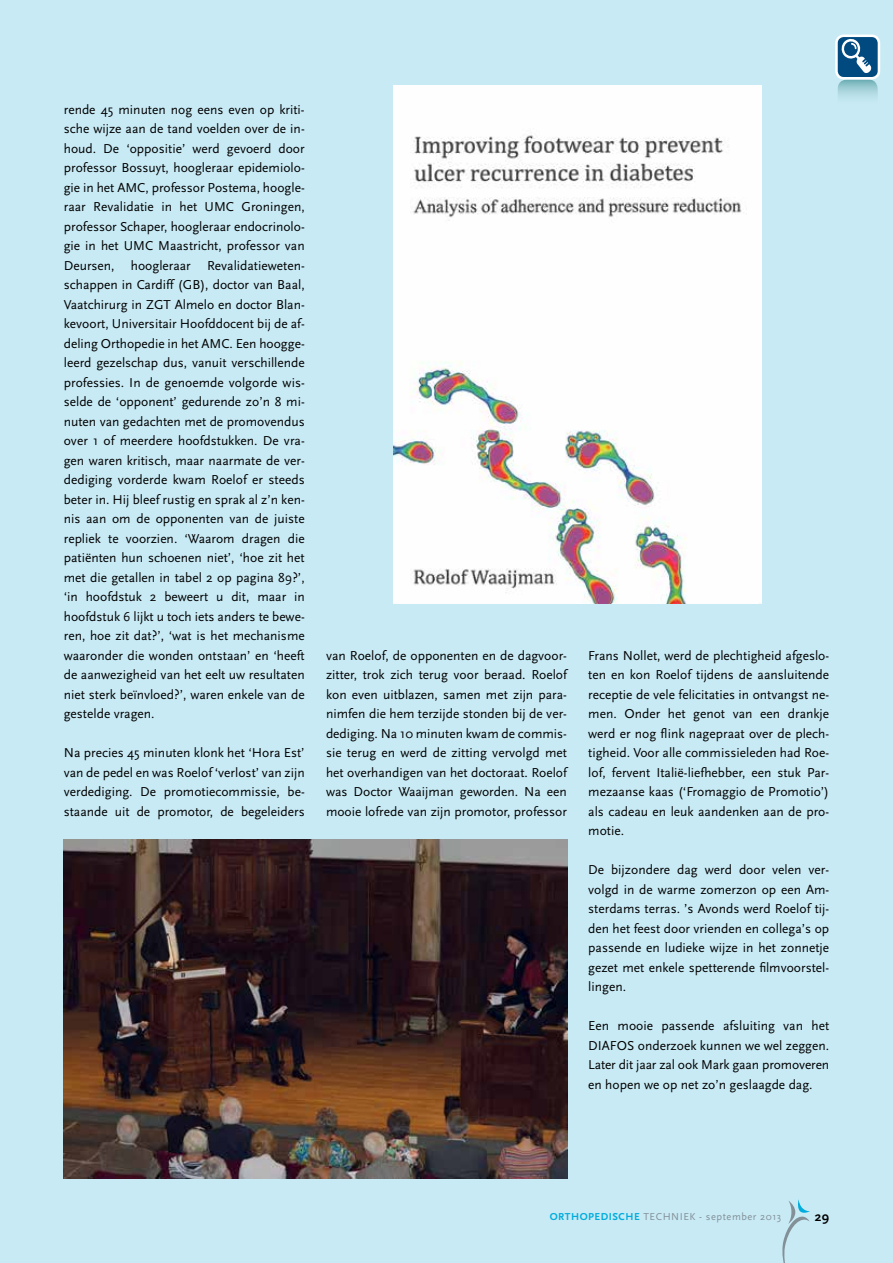
<style>
.page{position:relative;width:893px;height:1263px;background:#c8eaf5}
.page>*{position:absolute;margin:0;border:0;box-sizing:border-box;transform-origin:0 0}
.t1{font:13.5px/19.5px "AD Scala Sans Romein";color:#000;text-align:justify}
.t2{font:700 13.5px "AD Scala Sans";color:#000}
.t3{font:10.5px "AD Scala Sans Romein";letter-spacing:.05em;color:#839097}
.s1{font-family:"AD Scala Sans";font-weight:700;color:#00addc}
</style>
<div class="page">
<img style="left:64px;top:839px;width:503px;height:339px">
<img style="left:393px;top:85px;width:369px;height:519px">
<svg style="left:782px;top:1199px;width:28px;height:64px"></svg>
<svg style="left:838px;top:80px;width:40px;height:39px"></svg>
<div style="left:836px;top:36px;width:43px;height:42px;background:#004a80;border-radius:7px"></div>
<div style="left:835px;top:35px;width:45px;height:45px;border:3px solid #fff;border-radius:7px"></div>
<svg style="left:840px;top:38px;width:32px;height:35px"></svg>
<p class="t1" style="left:64px;top:100px;width:242px">rende 45 minuten nog eens even op kriti&shy;sche wijze aan de tand voelden over de in&shy;houd. De ‘oppositie’ werd gevoerd door professor Bossuyt, hoogleraar epidemiolo&shy;gie in het AMC, professor Postema, hoogle&shy;raar Revalidatie in het UMC Groningen, professor Schaper, hoogleraar endocrinolo&shy;gie in het UMC Maastricht, professor van Deursen, hoogleraar Revalidatieweten&shy;schappen in Cardiff (GB), doctor van Baal, Vaatchirurg in ZGT Almelo en doctor Blan&shy;kevoort, Universitair Hoofddocent bij de af&shy;deling Orthopedie in het AMC. Een hoogge&shy;leerd gezelschap dus, vanuit verschillende professies. In de genoemde volgorde wis&shy;selde de ‘opponent’ gedurende zo’n 8 mi&shy;nuten van gedachten met de promovendus over 1 of meerdere hoofdstukken. De vra&shy;gen waren kritisch, maar naarmate de ver&shy;dediging vorderde kwam Roelof er steeds beter in. Hij bleef rustig en sprak al z’n ken&shy;nis aan om de opponenten van de juiste repliek te voorzien. ‘Waarom dragen die patiënten hun schoenen niet’, ‘hoe zit het met die getallen in tabel 2 op pagina 89?’, ‘in hoofdstuk 2 beweert u dit, maar in hoofdstuk 6 lijkt u toch iets anders te bewe&shy;ren, hoe zit dat?’, ‘wat is het mechanisme waaronder die wonden ontstaan’ en ‘heeft de aanwezigheid van het eelt uw resultaten niet sterk beïnvloed?’, waren enkele van de gestelde vragen.</p>
<p class="t1" style="left:64px;top:743px;width:242px">Na precies 45 minuten klonk het ‘Hora Est’ van de pedel en was Roelof ‘verlost’ van zijn verdediging. De promotiecommissie, be&shy;staande uit de promotor, de begeleiders</p>
<p class="t1" style="left:326px;top:646px;width:242px">van Roelof, de opponenten en de dagvoor&shy;zitter, trok zich terug voor beraad. Roelof kon even uitblazen, samen met zijn para&shy;nimfen die hem terzijde stonden bij de ver&shy;dediging. Na 10 minuten kwam de commis&shy;sie terug en werd de zitting vervolgd met het overhandigen van het doctoraat. Roelof was Doctor Waaijman geworden. Na een mooie lofrede van zijn promotor, professor</p>
<p class="t1" style="left:588px;top:646px;width:242px">Frans Nollet, werd de plechtigheid afgeslo&shy;ten en kon Roelof tijdens de aansluitende receptie de vele felicitaties in ontvangst ne&shy;men. Onder het genot van een drankje werd er nog flink nagepraat over de plech&shy;tigheid. Voor alle commissieleden had Roe&shy;lof, fervent Italië-liefhebber, een stuk Par&shy;mezaanse kaas (‘Fromaggio de Promotio’) als cadeau en leuk aandenken aan de pro&shy;motie.</p>
<p class="t1" style="left:588px;top:860px;width:242px">De bijzondere dag werd door velen ver&shy;volgd in de warme zomerzon op een Am&shy;sterdams terras. ’s Avonds werd Roelof tij&shy;den het feest door vrienden en collega’s op passende en ludieke wijze in het zonnetje gezet met enkele spetterende filmvoorstel&shy;lingen.</p>
<p class="t1" style="left:588px;top:1016px;width:242px">Een mooie passende afsluiting van het DIAFOS onderzoek kunnen we wel zeggen.<br>Later dit jaar zal ook Mark gaan promoveren en hopen we op net zo’n geslaagde dag.</p>
<p class="t3" style="left:550px;top:1211px;width:233px"><span class="s1">ORTHOPEDISCHE</span> TECHNIEK - september 2013</p>
<p class="t2" style="left:815px;top:1209px;width:16px">29</p>
</div>
